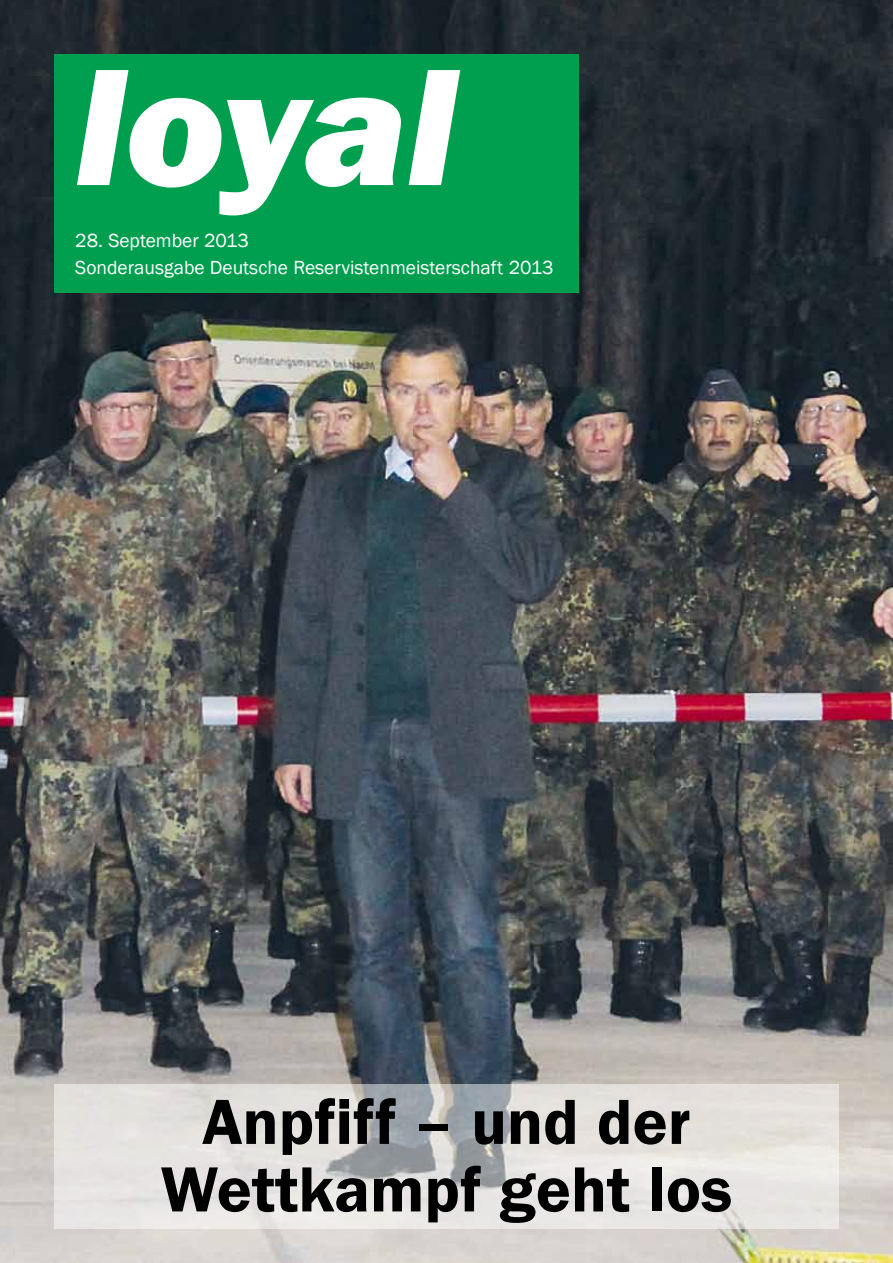
<style>
.page{position:relative;width:893px;height:1263px;background:#fff}
.page>*{position:absolute;margin:0;border:0;box-sizing:border-box;transform-origin:0 0}
.t1{font:italic 800 172.5px "Franklin Gothic";letter-spacing:-.005em;color:#fff}
.t2{font:600 66px/67.5px "Franklin Gothic";color:#000;text-align:center}
.t3{font:19.5px/27px "Franklin Gothic";color:#fff}
</style>
<div class="page">
<img style="left:0;top:0;width:893px;height:1263px">
<div style="left:54px;top:54px;width:524px;height:238px;background:#009f50"></div>
<svg style="left:54px;top:1084px;width:785px;height:144px;background:#dddbd9"></svg>
<h1 class="t1" style="left:75px;top:14px;width:383px">loyal</h1>
<p class="t3" style="left:75px;top:227px;width:480px">28. September 2013<br>Sonderausgabe Deutsche Reservistenmeisterschaft 2013</p>
<h2 class="t2" style="left:161px;top:1089px;width:573px">Anpfiff – und der<br>Wettkampf geht los</h2>
</div>
